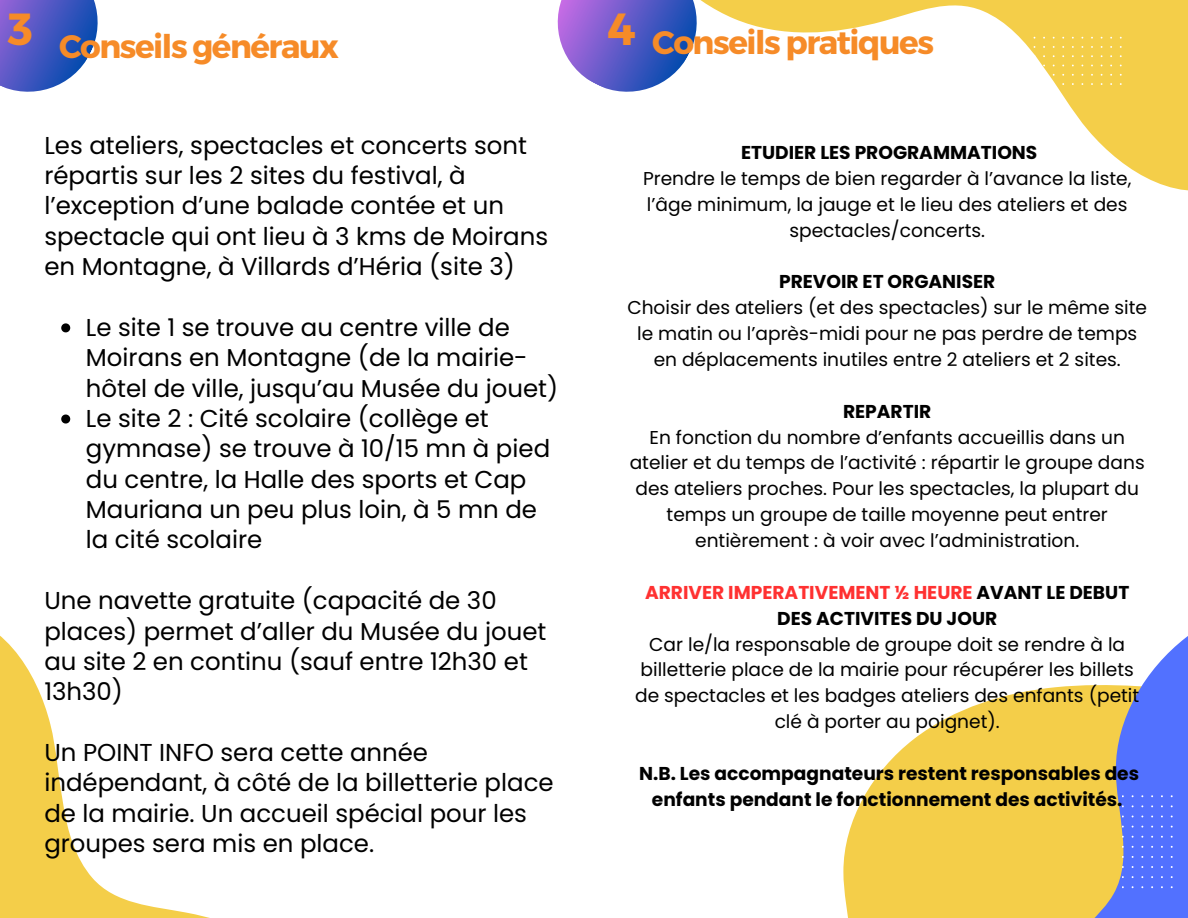
<style>
.page{position:relative;width:1188px;height:918px;background:#fff}
.page>*{position:absolute;margin:0;border:0;box-sizing:border-box;transform-origin:0 0}
.t1{font:700 32.55px "Montserrat";letter-spacing:-.045em;color:#f68b28}
.t2{font:24.45px/30.3px "Poppins";color:#000}
.t3{font:18.6px/25.8px "Poppins";color:#000;text-align:center}
.t4{font:700 18.6px/25.8px "Poppins";color:#000;text-align:center}
.s1{color:#ff3131}
</style>
<div class="page">
<svg style="left:898px;top:0;width:290px;height:191px"></svg>
<svg style="left:843px;top:709px;width:123px;height:209px;fill:#f4ce49"></svg>
<svg style="left:966px;top:636px;width:222px;height:282px;fill:#f4ce49"></svg>
<svg style="left:0;top:636px;width:210px;height:282px"></svg>
<svg style="left:0;top:61px;width:86px;height:31px"></svg>
<svg style="left:1034px;top:37px;width:88px;height:48px;background:#f5d35d"></svg>
<svg style="left:1122px;top:795px;width:51px;height:93px;background:#5976fd"></svg>
<svg style="left:61px;top:323px;width:9px;height:9px"></svg>
<svg style="left:61px;top:415px;width:9px;height:9px"></svg>
<svg style="left:0;top:0;width:898px;height:61px"></svg>
<svg style="left:548px;top:0;width:158px;height:92px"></svg>
<h1 class="t1" style="left:8px;top:25px;width:333px"><sup>3</sup> Conseils généraux</h1>
<h1 class="t1" style="left:607px;top:21px;width:329px"><sup>4</sup> Conseils pratiques</h1>
<h2 class="t2" style="left:44px;top:130px;width:505px">Les ateliers, spectacles et concerts sont répartis sur les 2 sites du festival, à l’exception d’une balade contée et un spectacle qui ont lieu à 3 kms de Moirans en Montagne, à Villards d’Héria (site 3)</h2>
<p class="t2" style="left:86px;top:312px;width:474px">Le site 1 se trouve au centre ville de Moirans en Montagne (de la mairie&shy;hôtel de ville, jusqu’au Musée du jouet)<br>Le site 2 : Cité scolaire (collège et gymnase) se trouve à 10/15 mn à pied du centre, la Halle des sports et Cap Mauriana un peu plus loin, à 5 mn de la cité scolaire</p>
<h2 class="t2" style="left:44px;top:585px;width:504px">Une navette gratuite (capacité de 30 places) permet d’aller du Musée du jouet au site 2 en continu (sauf entre 12h30 et<br>13h30)</h2>
<h2 class="t2" style="left:44px;top:737px;width:511px">Un POINT INFO sera cette année indépendant, à côté de la billetterie place de la mairie. Un accueil spécial pour les groupes sera mis en place.</h2>
<p class="t4" style="left:741px;top:140px;width:298px">ETUDIER LES PROGRAMMATIONS</p>
<p class="t3" style="left:643px;top:165px;width:490px">Prendre le temps de bien regarder à l’avance la liste, l’âge minimum, la jauge et le lieu des ateliers et des spectacles/concerts.</p>
<p class="t4" style="left:779px;top:269px;width:218px">PREVOIR ET ORGANISER</p>
<p class="t3" style="left:627px;top:295px;width:521px">Choisir des ateliers (et des spectacles) sur le même site le matin ou l’après-midi pour ne pas perdre de temps en déplacements inutiles entre 2 ateliers et 2 sites.</p>
<p class="t4" style="left:843px;top:398px;width:90px">REPARTIR</p>
<p class="t3" style="left:630px;top:424px;width:516px">En fonction du nombre d’enfants accueillis dans un atelier et du temps de l’activité : répartir le groupe dans des ateliers proches. Pour les spectacles, la plupart du temps un groupe de taille moyenne peut entrer entièrement : à voir avec l’administration.</p>
<p class="t4" style="left:645px;top:579px;width:486px"><span class="s1">ARRIVER IMPERATIVEMENT ½ HEURE</span> AVANT LE DEBUT<br>DES ACTIVITES DU JOUR</p>
<p class="t3" style="left:635px;top:631px;width:506px">Car le/la responsable de groupe doit se rendre à la billetterie place de la mairie pour récupérer les billets de spectacles et les badges ateliers des enfants (petit clé à porter au poignet).</p>
<p class="t4" style="left:639px;top:761px;width:501px">N.B. Les accompagnateurs restent responsables des enfants pendant le fonctionnement des activités.</p>
</div>
